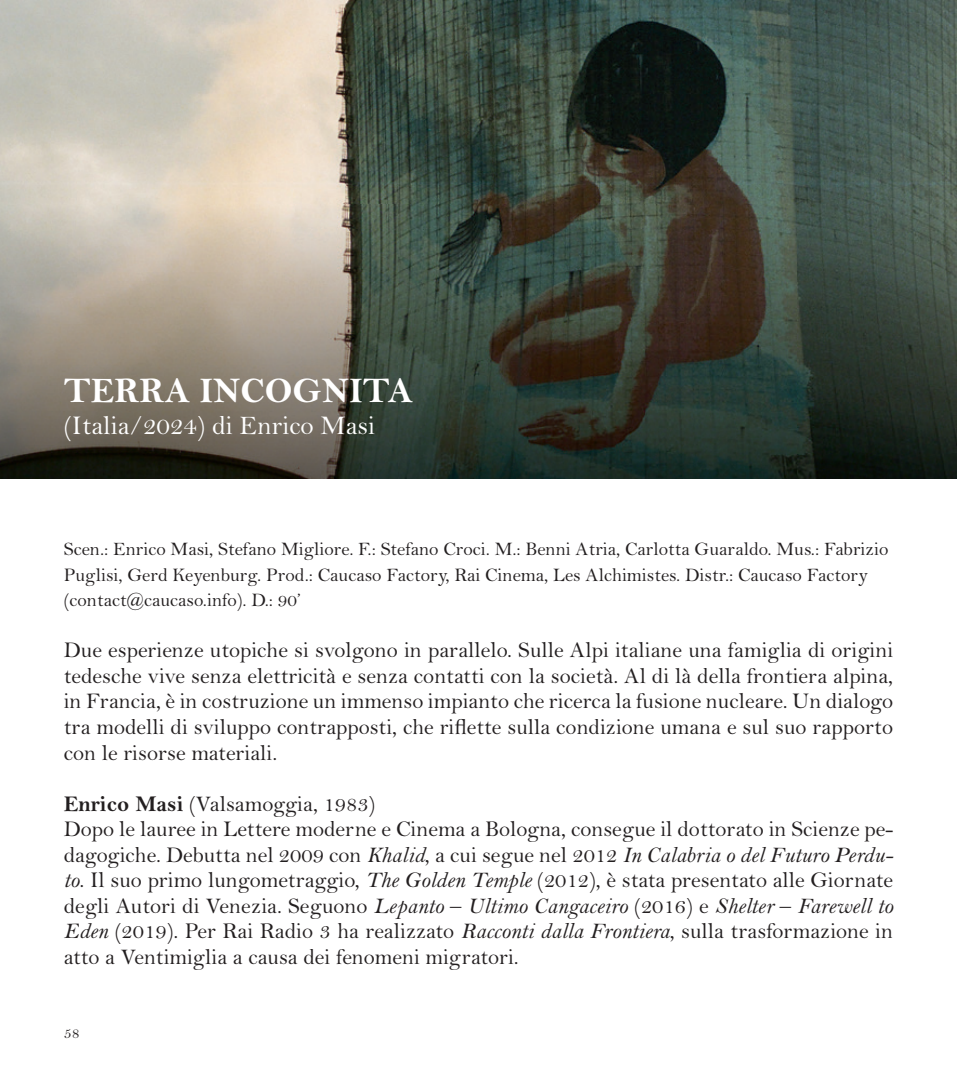
<style>
.page{position:relative;width:957px;height:1085px;background:#fff}
.page>*{position:absolute;margin:0;border:0;box-sizing:border-box;transform-origin:0 0}
.t1{font:700 36px "Bell MT Std";color:#fff}
.t2{font:27px "Bell MT Std";color:#fff}
.t3{font:22.5px/25.4px "Bell MT Std";color:#231f20;text-align:justify}
.t4{font:19.12px/25.4px "Bell MT Std";color:#231f20}
.t5{font:15.75px "Bell MT Std";color:#231f20}
.s1{font-weight:700}
.s2{font-style:italic}
</style>
<div class="page">
<img style="left:0;top:0;width:956px;height:204px">
<img style="left:0;top:204px;width:956px;height:274px">
<hr style="left:956px;top:0;width:1px;height:1084px;background:#e9c005">
<h1 class="t1" style="left:64px;top:370px;width:351px">TERRA INCOGNITA</h1>
<p class="t2" style="left:64px;top:410px;width:313px">(Italia/2024) di Enrico Masi</p>
<p class="t4" style="left:64px;top:536px;width:826px">Scen.: Enrico Masi, Stefano Migliore. F.: Stefano Croci. M.: Benni Atria, Carlotta Guaraldo. Mus.: Fabrizio<br>Puglisi, Gerd Keyenburg. Prod.: Caucaso Factory, Rai Cinema, Les Alchimistes. Distr.: Caucaso Factory (contact@caucaso.info). D.: 90’</p>
<p class="t3" style="left:64px;top:637px;width:831px">Due esperienze utopiche si svolgono in parallelo. Sulle Alpi italiane una famiglia di origini tedesche vive senza elettricità e senza contatti con la società. Al di là della frontiera alpina, in Francia, è in costruzione un immenso impianto che ricerca la fusione nucleare. Un dialogo tra modelli di sviluppo contrapposti, che riflette sulla condizione umana e sul suo rapporto con le risorse materiali.</p>
<p class="t3" style="left:64px;top:790px;width:831px;text-align:left"><span class="s1">Enrico Masi</span> (Va lsamoggia, 1983)<br>Dopo le lauree in Lettere moderne e Cinema a Bologna, consegue il dottorato in Scienze pe&shy;dagogiche. Debutta nel 2009 con <span class="s2">Khalid</span>, a cui segue nel 2012 <span class="s2">In Calabria o del Futuro Perdu&shy;to</span>. Il suo primo lungometraggio, <span class="s2">The Golden Temple</span> (2012), è stata presentato alle Giornate degli Autori di Venezia. Seguono <span class="s2">Lepanto – Ultimo Cangaceiro</span> (2016) e <span class="s2">Shelter – Farewell to Eden</span> (2019). Per Rai Radio 3 ha realizzato <span class="s2">Racconti dalla Frontiera</span>, sulla trasformazione in atto a Ventimiglia a causa dei fenomeni migratori.</p>
<p class="t5" style="left:64px;top:1023px;width:17px">58</p>
</div>
